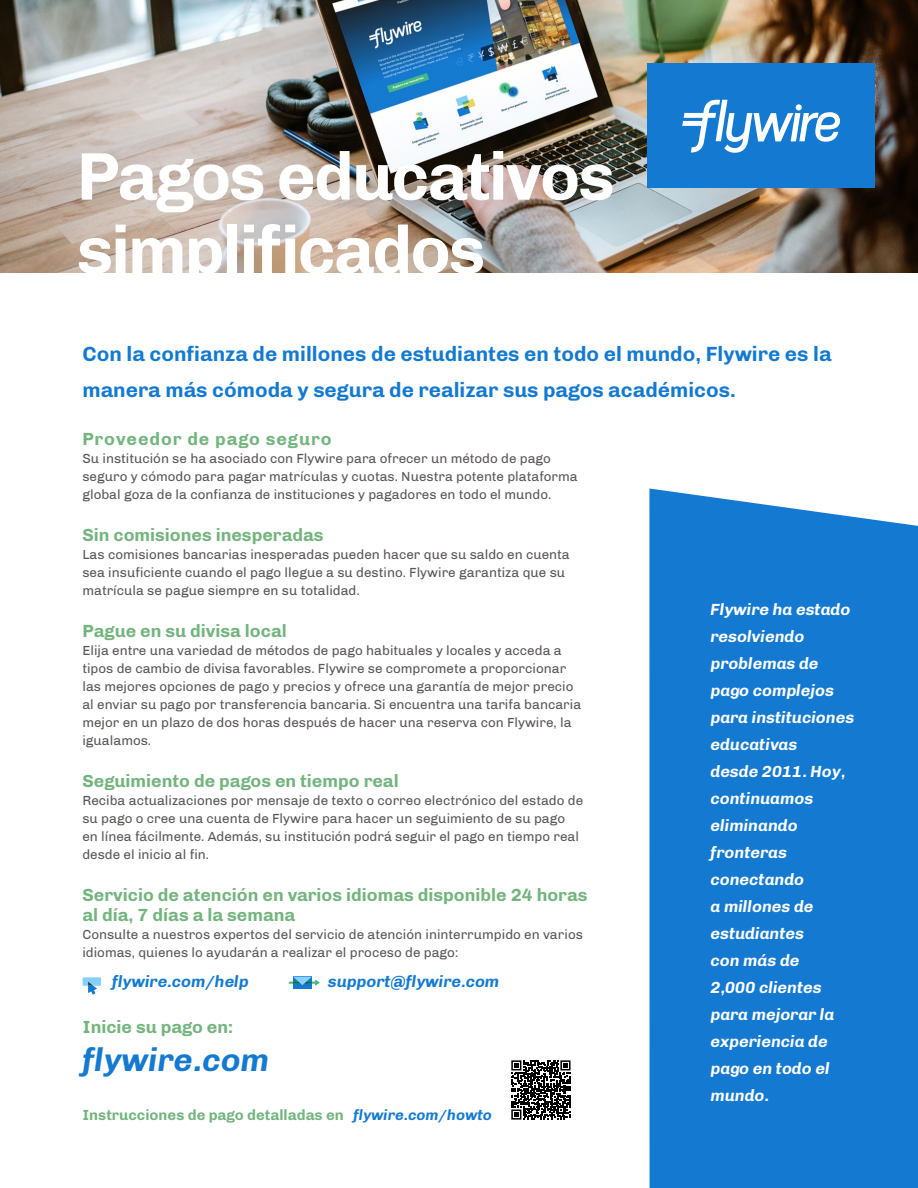
<style>
.page{position:relative;width:918px;height:1188px;background:#fff}
.page>*{position:absolute;margin:0;border:0;box-sizing:border-box;transform-origin:0 0}
.t1{font:700 67.5px/73.5px "Chivo";letter-spacing:-.03em;color:#fff}
.t2{font:italic 700 33px "Chivo";color:#147ad1}
.t3{font:700 21px/36px "Chivo";color:#147ad1}
.t4{font:700 18px/19.5px "Chivo";color:#73b47d}
.t5{font:700 18px "Chivo";letter-spacing:.05em;color:#73b47d}
.t6{font:italic 700 16.5px/27px "Chivo";color:#fff}
.t7{font:italic 700 16.5px "Chivo";color:#147ad1}
.t8{font:700 15px "Chivo";color:#73b47d}
.t9{font:13.5px/18px "Chivo";color:#5b5656}
.s1{font-style:italic;color:#147ad1}
</style>
<div class="page">
<img style="left:0;top:0;width:918px;height:272px">
<div style="left:649px;top:489px;width:269px;height:699px;background:#147ad1"></div>
<div style="left:647px;top:63px;width:227px;height:125px;background:#147ad1"></div>
<svg style="left:682px;top:100px;width:158px;height:53px"></svg>
<div style="left:796px;top:104px;width:6px;height:7px;background:#fff;border-radius:50%"></div>
<div style="left:293px;top:977px;width:19px;height:12px;background:#147ad1"></div>
<svg style="left:289px;top:977px;width:31px;height:9px"></svg>
<svg style="left:83px;top:977px;width:18px;height:18px"></svg>
<svg style="left:511px;top:1060px;width:60px;height:60px"></svg>
<h1 class="t1" style="left:77px;top:140px;width:539px">Pagos educativos simplificados</h1>
<h3 class="t3" style="left:82px;top:335px;width:751px">Con la confianza de millones de estudiantes en todo el mundo, Flywire es la manera más cómoda y segura de realizar sus pagos académicos.</h3>
<h3 class="t5" style="left:82px;top:429px;width:251px">Proveedor de pago seguro</h3>
<p class="t9" style="left:82px;top:450px;width:497px">Su institución se ha asociado con Flywire para ofrecer un método de pago seguro y cómodo para pagar matrículas y cuotas. Nuestra potente plataforma global goza de la confianza de instituciones y pagadores en todo el mundo.</p>
<h3 class="t4" style="left:82px;top:526px;width:243px">Sin comisiones inesperadas</h3>
<p class="t9" style="left:82px;top:546px;width:489px">Las comisiones bancarias inesperadas pueden hacer que su saldo en cuenta sea insuficiente cuando el pago llegue a su destino. Flywire garantiza que su matrícula se pague siempre en su totalidad.</p>
<h3 class="t4" style="left:82px;top:622px;width:206px">Pague en su divisa local</h3>
<p class="t9" style="left:82px;top:642px;width:500px">Elija entre una variedad de métodos de pago habituales y locales y acceda a tipos de cambio de divisa favorables. Flywire se compromete a proporcionar las mejores opciones de pago y precios y ofrece una garantía de mejor precio al enviar su pago por transferencia bancaria. Si encuentra una tarifa bancaria mejor en un plazo de dos horas después de hacer una reserva con Flywire, la igualamos.</p>
<h3 class="t4" style="left:82px;top:772px;width:318px">Seguimiento de pagos en tiempo real</h3>
<p class="t9" style="left:82px;top:792px;width:502px">Reciba actualizaciones por mensaje de texto o correo electrónico del estado de su pago o cree una cuenta de Flywire para hacer un seguimiento de su pago en línea fácilmente. Además, su institución podrá seguir el pago en tiempo real desde el inicio al fin.</p>
<h3 class="t4" style="left:82px;top:886px;width:507px">Servicio de atención en varios idiomas disponible 24 horas al día, 7 días a la semana</h3>
<p class="t9" style="left:82px;top:925px;width:502px">Consulte a nuestros expertos del servicio de atención ininterrumpido en varios idiomas, quienes lo ayudarán a realizar el proceso de pago:</p>
<p class="t7" style="left:112px;top:972px;width:138px">flywire.com/help</p>
<p class="t7" style="left:328px;top:972px;width:173px">support@flywire.com</p>
<h3 class="t4" style="left:82px;top:1018px;width:152px">Inicie su pago en:</h3>
<h2 class="t2" style="left:82px;top:1040px;width:188px">flywire.com</h2>
<p class="t8" style="left:82px;top:1106px;width:411px">Instrucciones de pago detalladas en <span class="s1">flywire.com/howto</span></p>
<p class="t6" style="left:711px;top:596px;width:145px">Flywire ha estado resolviendo problemas de pago complejos para instituciones educativas<br>desde 2011. Hoy, continuamos eliminando fronteras conectando<br>a millones de estudiantes<br>con más de<br>2,000 clientes para mejorar la experiencia de pago en todo el mundo.</p>
</div>
